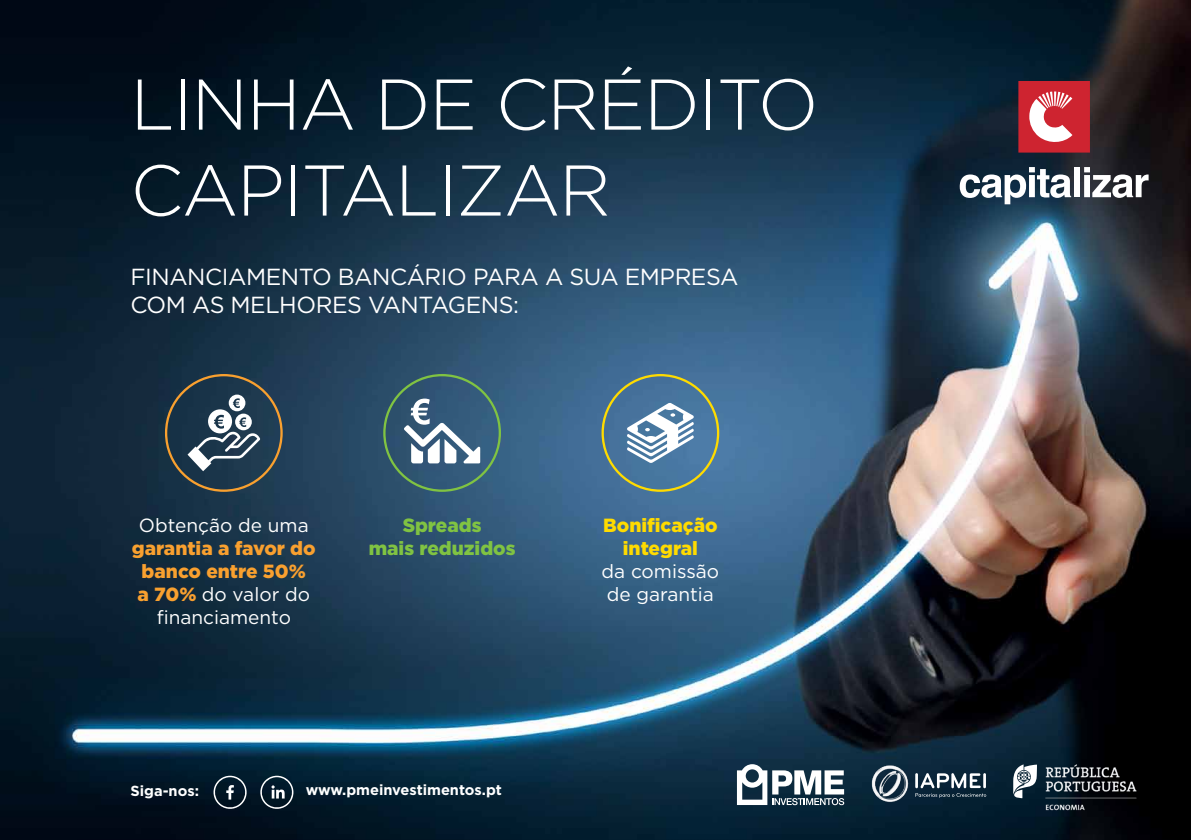
<style>
.page{position:relative;width:1191px;height:840px;background:#fff}
.page>*{position:absolute;margin:0;border:0;box-sizing:border-box;transform-origin:0 0}
.t1{font:300 71.6px/85.8px "Gotham";letter-spacing:-.02em;color:#fff}
.t2{font:23.2px/27.8px "Gotham";letter-spacing:-.02em;color:#fff}
.t3{font:900 19px/22.8px "Gotham";color:#f9a02f;text-align:center}
.t4{font:19px/22.8px "Gotham";color:#fff}
.t5{font:900 19px/22.8px "Gotham";color:#80c342;text-align:center}
.t6{font:900 19px/22.8px "Gotham";color:#ffdb00;text-align:center}
.t7{font:700 14.6px "Gotham";color:#fff}
.s1{font-weight:400;color:#fff}
</style>
<div class="page">
<img style="left:0;top:0;width:1191px;height:839px">
<div style="left:383px;top:374px;width:118px;height:117px;border:2px solid #80c342;border-radius:50%"></div>
<svg style="left:404px;top:398px;width:76px;height:65px"></svg>
<div style="left:601px;top:374px;width:118px;height:117px;border:2px solid #ffdb00;border-radius:50%"></div>
<svg style="left:627px;top:402px;width:66px;height:61px"></svg>
<div style="left:165px;top:374px;width:118px;height:117px;border:2px solid #f9a02f;border-radius:50%"></div>
<svg style="left:187px;top:394px;width:73px;height:77px"></svg>
<svg style="left:737px;top:763px;width:107px;height:41px"></svg>
<svg style="left:259px;top:775px;width:36px;height:34px"></svg>
<svg style="left:212px;top:775px;width:36px;height:34px"></svg>
<svg style="left:959px;top:167px;width:112px;height:37px"></svg>
<div style="left:1073px;top:167px;width:6px;height:30px;background:#fff"></div>
<svg style="left:1084px;top:167px;width:64px;height:31px"></svg>
<svg style="left:1018px;top:81px;width:72px;height:71px"></svg>
<img style="left:868px;top:764px;width:43px;height:38px">
<img style="left:1043px;top:764px;width:105px;height:48px">
<svg style="left:1013px;top:764px;width:24px;height:33px"></svg>
<svg style="left:915px;top:772px;width:71px;height:25px"></svg>
<hr style="left:983px;top:772px;width:3px;height:15px;background:#fff">
<h1 class="t1" style="left:130px;top:59px;width:689px">LINHA DE CRÉDITO<br>CAPITALIZAR</h1>
<p class="t2" style="left:130px;top:262px;width:609px">FINANCIAMENTO BANCÁRIO PARA A SUA EMPRESA<br>COM AS MELHORES VANTAGENS:</p>
<p class="t4" style="left:139px;top:513px;width:171px">OBTENÇÃO DE UMA</p>
<p class="t3" style="left:132px;top:536px;width:185px">garantia a favor do banco entre 50%<br>a 70% <span class="s1">DO VALOR DO<br>FINANCIAMENTO</span></p>
<p class="t5" style="left:369px;top:513px;width:148px">Spreads<br>mais reduzidos</p>
<p class="t6" style="left:603px;top:513px;width:116px">Bonificação integral</p>
<p class="t4" style="left:601px;top:559px;width:119px">DA COMISSÃO<br>DE GARANTIA</p>
<p class="t7" style="left:130px;top:781px;width:70px">Siga-nos:</p>
<p class="t7" style="left:306px;top:779px;width:198px">www.pmeinvestimentos.pt</p>
</div>
